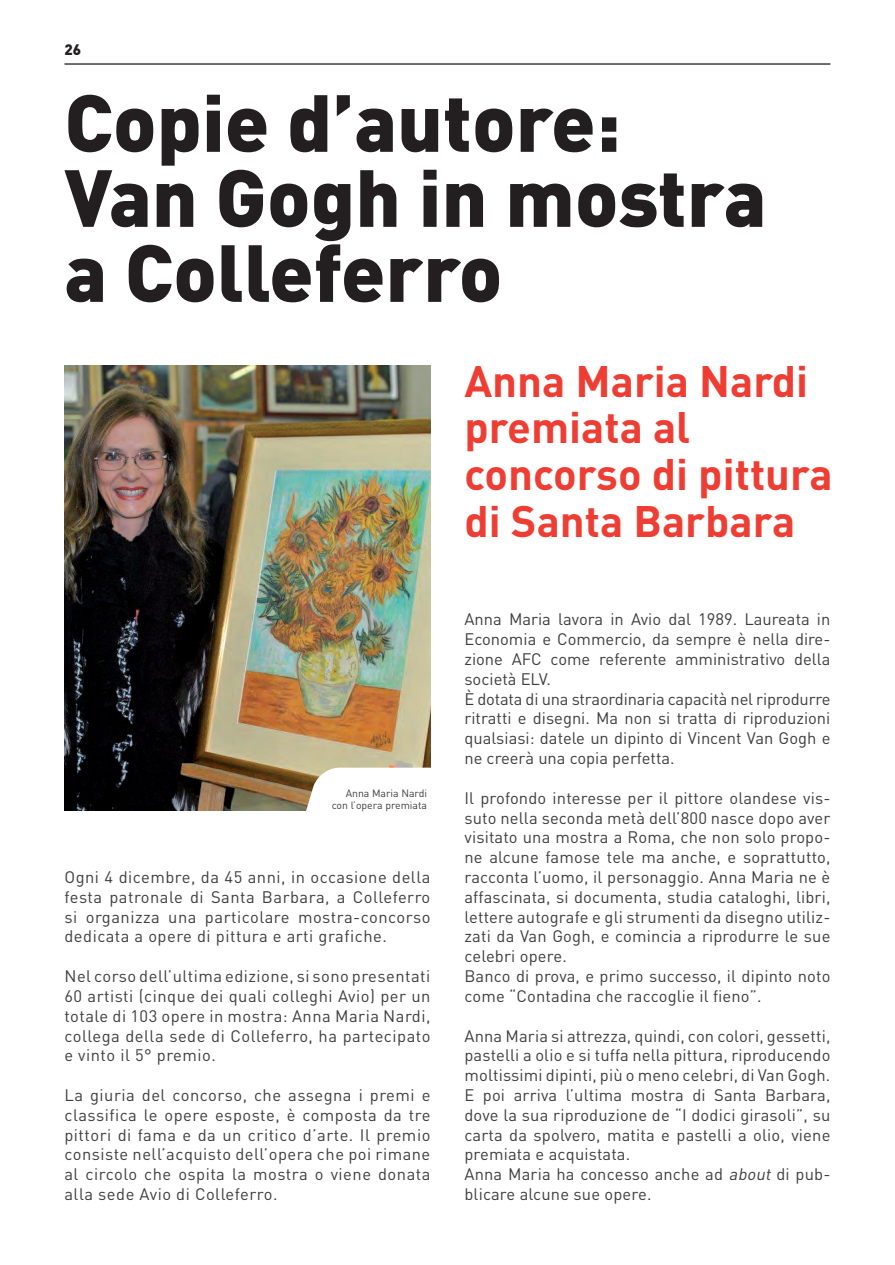
<style>
.page{position:relative;width:895px;height:1265px;background:#fff}
.page>*{position:absolute;margin:0;border:0;box-sizing:border-box;transform-origin:0 0}
.t1{font:900 79.5px/75px "DIN";color:#231f20}
.t2{font:700 43.5px/46.5px "DIN";color:#ee3e34}
.t3{font:16.5px/19.8px "DIN";letter-spacing:.01em;color:#3e3e3f;text-align:justify}
.t4{font:900 15px "DIN";color:#231f20}
.t5{font:10.5px/12.6px "DIN";color:#3e3e3f;text-align:right}
.s1{font-style:italic}
</style>
<div class="page">
<img style="left:64px;top:365px;width:366px;height:445px">
<svg style="left:302px;top:767px;width:129px;height:44px"></svg>
<hr style="left:64px;top:63px;width:766px;height:2px;background:#3e3e3f">
<p class="t4" style="left:64px;top:40px;width:18px">26</p>
<h1 class="t1" style="left:64px;top:81px;width:703px">Copie d’autore:<br>Van Gogh in mostra a Colleferro</h1>
<p class="t5" style="left:331px;top:786px;width:97px">Anna Maria Nardi con l’opera premiata</p>
<p class="t3" style="left:64px;top:866px;width:367px">Ogni 4 dicembre, da 45 anni, in occasione della festa patronale di Santa Barbara, a Colleferro si organizza una particolare mostra-concorso dedicata a opere di pittura e arti grafiche.</p>
<p class="t3" style="left:64px;top:965px;width:367px">Nel corso dell’ultima edizione, si sono presentati 60 artisti (cinque dei quali colleghi Avio) per un totale di 103 opere in mostra: Anna Maria Nardi, collega della sede di Colleferro, ha partecipato e vinto il 5° premio.</p>
<p class="t3" style="left:64px;top:1084px;width:367px">La giuria del concorso, che assegna i premi e classifica le opere esposte, è composta da tre pittori di fama e da un critico d’arte. Il premio consiste nell’acquisto dell’opera che poi rimane al circolo che ospita la mostra o viene donata alla sede Avio di Colleferro.</p>
<h2 class="t2" style="left:464px;top:356px;width:370px">Anna Maria Nardi premiata al concorso di pittura di Santa Barbara</h2>
<p class="t3" style="left:464px;top:609px;width:367px;text-align:left">Anna Maria lavora in Avio dal 1989. Laureata in Economia e Commercio, da sempre è nella dire&shy;zione AFC come referente amministrativo della società ELV.<br>È dotata di una straordinaria capacità nel riprodurre ritratti e disegni. Ma non si tratta di riproduzioni qualsiasi: datele un dipinto di Vincent Van Gogh e ne creerà una copia perfetta.</p>
<p class="t3" style="left:464px;top:787px;width:367px;text-align:left">Il profondo interesse per il pittore olandese vis&shy;suto nella seconda metà dell’800 nasce dopo aver visitato una mostra a Roma, che non solo propo&shy;ne alcune famose tele ma anche, e soprattutto, racconta l’uomo, il personaggio. Anna Maria ne è affascinata, si documenta, studia cataloghi, libri, lettere autografe e gli strumenti da disegno utiliz&shy;zati da Van Gogh, e comincia a riprodurre le sue celebri opere.<br>Banco di prova, e primo successo, il dipinto noto come “Contadina che raccoglie il fieno”.</p>
<p class="t3" style="left:464px;top:1025px;width:367px;text-align:left">Anna Maria si attrezza, quindi, con colori, gessetti, pastelli a olio e si tuffa nella pittura, riproducendo moltissimi dipinti, più o meno celebri, di Van Gogh.<br>E poi arriva l’ultima mostra di Santa Barbara, dove la sua riproduzione de “I dodici girasoli”, su carta da spolvero, matita e pastelli a olio, viene premiata e acquistata.<br>Anna Maria ha concesso anche ad <span class="s1">about</span> di pub&shy;blicare alcune sue opere.</p>
</div>
